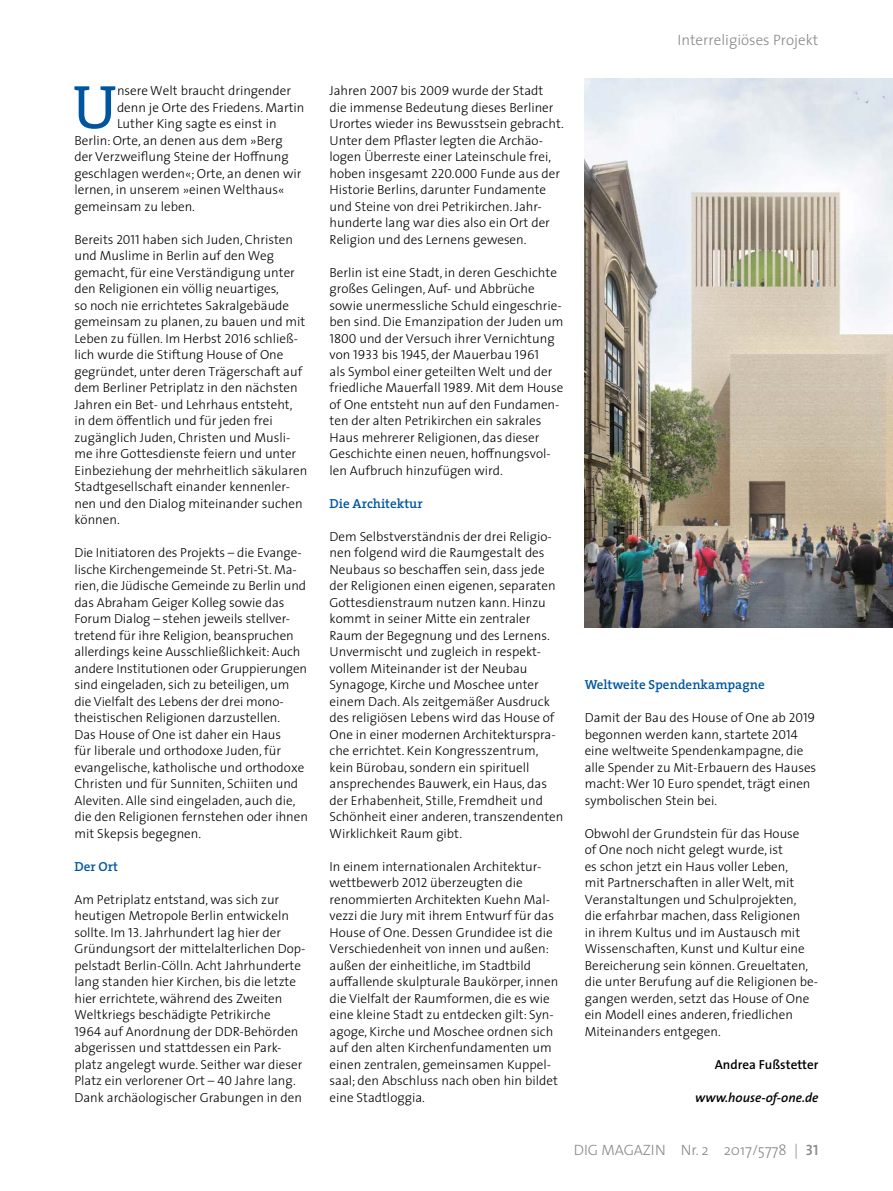
<style>
.page{position:relative;width:893px;height:1191px;background:#fff}
.page>*{position:absolute;margin:0;border:0;box-sizing:border-box;transform-origin:0 0}
.t1{font:61.95px "The Serif";color:#00559f}
.t2{font:300 15px "The Sans";color:#87888a}
.t3{font:300 13.2px/16.5px "The Sans";color:#000}
.t4{font:600 13.2px "The Serif";color:#00559f}
.t5{font:italic 600 13.2px "The Sans";color:#000}
.t6{font:600 13.2px "The Sans";color:#000}
.s1{font-family:"The Sans Light Caps";font-weight:400}
.s2{font-family:"The Sans Semi Bold Caps";font-weight:400}
</style>
<div class="page">
<img style="left:585px;top:79px;width:308px;height:548px">
<h1 class="t1" style="left:73px;top:56px;width:46px">U</h1>
<p class="t3" style="left:117px;top:82px;width:176px">nsere Welt braucht dringender</p>
<p class="t3" style="left:117px;top:99px;width:189px">denn je Orte des Friedens. Martin</p>
<p class="t3" style="left:117px;top:115px;width:161px">Luther King sagte es einst in</p>
<p class="t3" style="left:74px;top:132px;width:210px">Berlin: Orte, an denen aus dem »Berg</p>
<p class="t3" style="left:74px;top:148px;width:216px">der Verzweiflung Steine der Hoffnung</p>
<p class="t3" style="left:74px;top:165px;width:229px">geschlagen werden«; Orte, an denen wir</p>
<p class="t3" style="left:74px;top:181px;width:212px">lernen, in unserem »einen Welthaus«</p>
<p class="t3" style="left:74px;top:198px;width:122px">gemeinsam zu leben.</p>
<p class="t3" style="left:74px;top:230px;width:234px">Bereits <span class="s1">2011</span> haben sich Juden, Christen und Muslime in Berlin auf den Weg gemacht, für eine Verständigung unter den Religionen ein völlig neuartiges,<br>so noch nie errichtetes Sakralgebäude gemeinsam zu planen, zu bauen und mit Leben zu füllen. Im Herbst <span class="s1">2016</span> schließ&shy;lich wurde die Stiftung House of One gegründet, unter deren Trägerschaft auf dem Berliner Petriplatz in den nächsten Jahren ein Bet- und Lehrhaus entsteht,<br>in dem öffentlich und für jeden frei zugänglich Juden, Christen und Musli&shy;me ihre Gottesdienste feiern und unter Einbeziehung der mehrheitlich säkularen Stadtgesellschaft einander kennenler&shy;nen und den Dialog miteinander suchen können.</p>
<p class="t3" style="left:74px;top:544px;width:235px">Die Initiatoren des Projekts – die Evange&shy;lische Kirchengemeinde St. Petri-St. Ma&shy;rien, die Jüdische Gemeinde zu Berlin und das Abraham Geiger Kolleg sowie das Forum Dialog – stehen jeweils stellver&shy;tretend für ihre Religion, beanspruchen allerdings keine Ausschließlichkeit: Auch andere Institutionen oder Gruppierungen sind eingeladen, sich zu beteiligen, um die Vielfalt des Lebens der drei mono&shy;theistischen Religionen darzustellen.<br>Das House of One ist daher ein Haus<br>für liberale und orthodoxe Juden, für evangelische, katholische und orthodoxe Christen und für Sunniten, Schiiten und Aleviten. Alle sind eingeladen, auch die, die den Religionen fernstehen oder ihnen mit Skepsis begegnen.</p>
<p class="t4" style="left:74px;top:855px;width:45px">Der Ort</p>
<p class="t3" style="left:74px;top:890px;width:233px">Am Petriplatz entstand, was sich zur heutigen Metropole Berlin entwickeln sollte. Im <span class="s1">13</span>. Jahrhundert lag hier der Gründungsort der mittelalterlichen Dop&shy;pelstadt Berlin-Cölln. Acht Jahrhunderte lang standen hier Kirchen, bis die letzte hier errichtete, während des Zweiten Weltkriegs beschädigte Petrikirche<br><span class="s1">1964</span> auf Anordnung der DDR-Behörden abgerissen und stattdessen ein Park&shy;platz angelegt wurde. Seither war dieser Platz ein verlorener Ort – <span class="s1">40</span> Jahre lang.<br>Dank archäologischer Grabungen in den</p>
<p class="t3" style="left:330px;top:82px;width:236px">Jahren <span class="s1">2007</span> bis <span class="s1">2009</span> wurde der Stadt<br>die immense Bedeutung dieses Berliner Urortes wieder ins Bewusstsein gebracht.<br>Unter dem Pflaster legten die Archäo&shy;logen Überreste einer Lateinschule frei, hoben insgesamt <span class="s1">220</span>.<span class="s1">000</span> Funde aus der Historie Berlins, darunter Fundamente und Steine von drei Petrikirchen. Jahr&shy;hunderte lang war dies also ein Ort der Religion und des Lernens gewesen.</p>
<p class="t3" style="left:330px;top:263px;width:235px">Berlin ist eine Stadt, in deren Geschichte großes Gelingen, Auf- und Abbrüche sowie unermessliche Schuld eingeschrie&shy;ben sind. Die Emanzipation der Juden um <span class="s1">1800</span> und der Versuch ihrer Vernichtung von <span class="s1">1933</span> bis <span class="s1">1945</span>, der Mauerbau <span class="s1">1961<br></span>als Symbol einer geteilten Welt und der friedliche Mauerfall <span class="s1">1989</span>. Mit dem House of One entsteht nun auf den Fundamen&shy;ten der alten Petrikirchen ein sakrales Haus mehrerer Religionen, das dieser Geschichte einen neuen, hoffnungsvol&shy;len Aufbruch hinzufügen wird.</p>
<p class="t4" style="left:330px;top:492px;width:95px">Die Architektur</p>
<p class="t3" style="left:330px;top:527px;width:235px">Dem Selbstverständnis der drei Religio&shy;nen folgend wird die Raumgestalt des Neubaus so beschaffen sein, dass jede der Religionen einen eigenen, separaten Gottesdienstraum nutzen kann. Hinzu kommt in seiner Mitte ein zentraler Raum der Begegnung und des Lernens.<br>Unvermischt und zugleich in respekt&shy;vollem Miteinander ist der Neubau Synagoge, Kirche und Moschee unter einem Dach. Als zeitgemäßer Ausdruck des religiösen Lebens wird das House of One in einer modernen Architekturspra&shy;che errichtet. Kein Kongresszentrum, kein Bürobau, sondern ein spirituell ansprechendes Bauwerk, ein Haus, das der Erhabenheit, Stille, Fremdheit und Schönheit einer anderen, transzendenten Wirklichkeit Raum gibt.</p>
<p class="t3" style="left:330px;top:857px;width:230px">In einem internationalen Architektur&shy;wettbewerb <span class="s1">2012</span> überzeugten die renommierten Architekten Kuehn Mal&shy;vezzi die Jury mit ihrem Entwurf für das House of One. Dessen Grundidee ist die Verschiedenheit von innen und außen: außen der einheitliche, im Stadtbild auffallende skulpturale Baukörper, innen die Vielfalt der Raumformen, die es wie eine kleine Stadt zu entdecken gilt: Syn&shy;agoge, Kirche und Moschee ordnen sich auf den alten Kirchenfundamenten um einen zentralen, gemeinsamen Kuppel&shy;saal; den Abschluss nach oben hin bildet eine Stadtloggia.</p>
<p class="t2" style="left:678px;top:28px;width:142px">Interreligiöses Projekt</p>
<p class="t4" style="left:585px;top:673px;width:181px">Weltweite Spendenkampagne</p>
<p class="t3" style="left:585px;top:709px;width:233px">Damit der Bau des House of One ab <span class="s1">2019 </span>begonnen werden kann, startete <span class="s1">2014 </span>eine weltweite Spendenkampagne, die alle Spender zu Mit-Erbauern des Hauses macht: Wer <span class="s1">10</span> Euro spendet, trägt einen symbolischen Stein bei.</p>
<p class="t3" style="left:585px;top:824px;width:235px">Obwohl der Grundstein für das House<br>of One noch nicht gelegt wurde, ist<br>es schon jetzt ein Haus voller Leben,<br>mit Partnerschaften in aller Welt, mit Veranstaltungen und Schulprojekten,<br>die erfahrbar machen, dass Religionen<br>in ihrem Kultus und im Austausch mit Wissenschaften, Kunst und Kultur eine Bereicherung sein können. Greueltaten, die unter Berufung auf die Religionen be&shy;gangen werden, setzt das House of One ein Modell eines anderen, friedlichen Miteinanders entgegen.</p>
<p class="t6" style="left:715px;top:1053px;width:105px">Andrea Fußstetter</p>
<p class="t5" style="left:695px;top:1086px;width:125px">www.house-of-one.de</p>
<p class="t2" style="left:574px;top:1138px;width:246px">DIG MAGAZIN Nr. 2 2017/5778 | <span class="s2">31</span></p>
</div>
